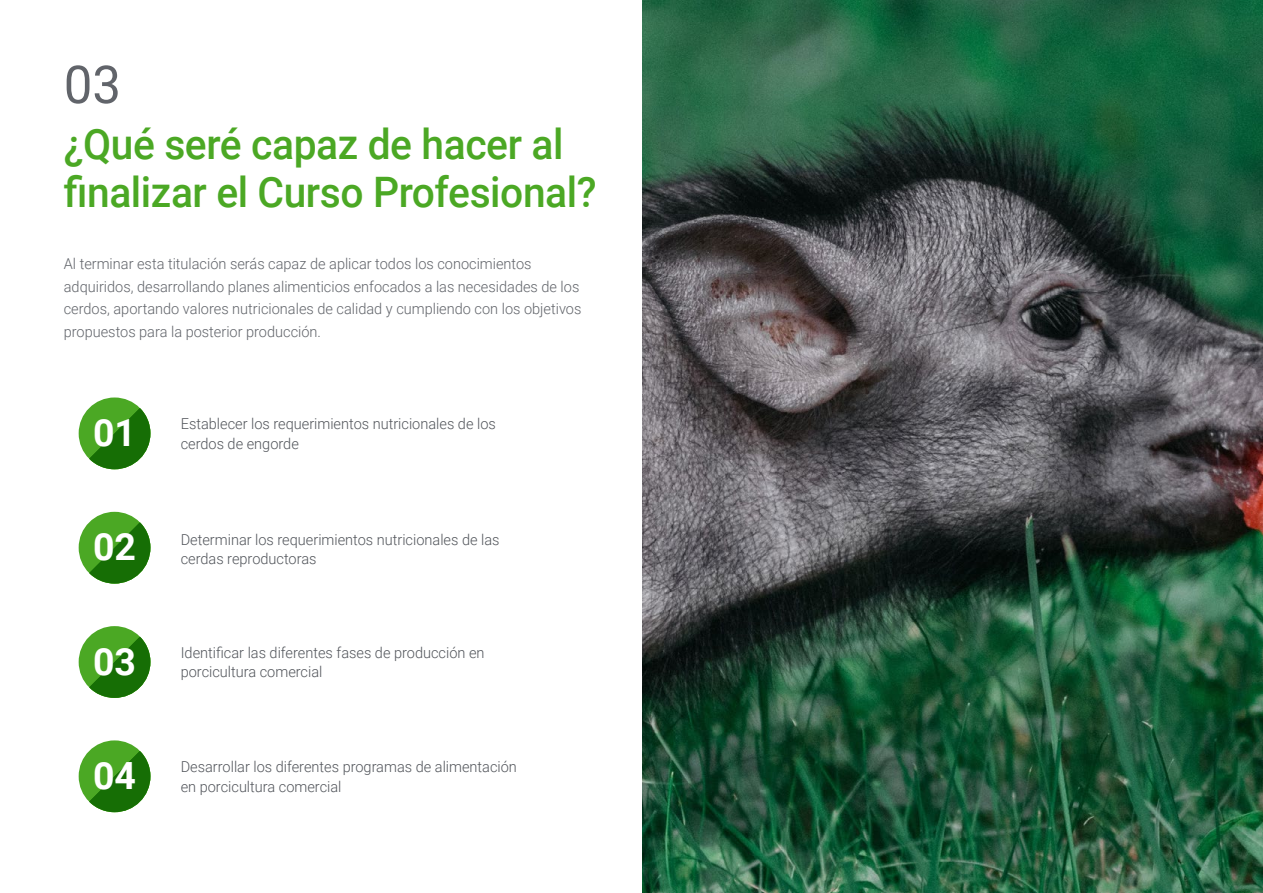
<style>
.page{position:relative;width:1263px;height:893px;background:#fff}
.page>*{position:absolute;margin:0;border:0;box-sizing:border-box;transform-origin:0 0}
.t1{font:52.5px "Roboto";color:#61646a}
.t2{font:500 42px/48px "Roboto";letter-spacing:-.01em;color:#4ba824}
.t3{font:700 37.5px "Roboto";color:#fff}
.t4{font:300 15px/19.5px "Roboto";color:#52555b}
.t5{font:300 15px/22.5px "Roboto";color:#61646a}
</style>
<div class="page">
<img style="left:642px;top:0;width:621px;height:893px">
<div style="left:79px;top:512px;width:71px;height:72px;background:#4ba824;border-radius:50%"></div>
<svg style="left:89px;top:522px;width:61px;height:62px"></svg>
<div style="left:79px;top:740px;width:71px;height:72px;background:#4ba824;border-radius:50%"></div>
<svg style="left:89px;top:751px;width:61px;height:61px"></svg>
<div style="left:79px;top:626px;width:71px;height:72px;background:#4ba824;border-radius:50%"></div>
<svg style="left:89px;top:637px;width:61px;height:61px"></svg>
<div style="left:79px;top:397px;width:71px;height:72px;background:#4ba824;border-radius:50%"></div>
<svg style="left:89px;top:408px;width:61px;height:61px"></svg>
<h1 class="t1" style="left:64px;top:48px;width:59px">03</h1>
<h2 class="t2" style="left:64px;top:119px;width:534px">¿Qué seré capaz de hacer al finalizar el Curso Profesional?</h2>
<p class="t5" style="left:64px;top:252px;width:519px">Al terminar esta titulación serás capaz de aplicar todos los conocimientos adquiridos, desarrollando planes alimenticios enfocados a las necesidades de los cerdos, aportando valores nutricionales de calidad y cumpliendo con los objetivos propuestos para la posterior producción.</p>
<h3 class="t3" style="left:93px;top:407px;width:45px">01</h3>
<p class="t4" style="left:181px;top:414px;width:317px">Establecer los requerimientos nutricionales de los</p>
<p class="t4" style="left:181px;top:433px;width:120px">cerdos de engorde</p>
<h3 class="t3" style="left:93px;top:521px;width:45px">02</h3>
<p class="t4" style="left:181px;top:529px;width:320px">Determinar los requerimientos nutricionales de las cerdas reproductoras</p>
<h3 class="t3" style="left:93px;top:635px;width:45px">03</h3>
<p class="t4" style="left:181px;top:642px;width:305px">Identificar las diferentes fases de producción en porcicultura comercial</p>
<h3 class="t3" style="left:93px;top:749px;width:45px">04</h3>
<p class="t4" style="left:181px;top:756px;width:338px">Desarrollar los diferentes programas de alimentación en porcicultura comercial</p>
</div>
